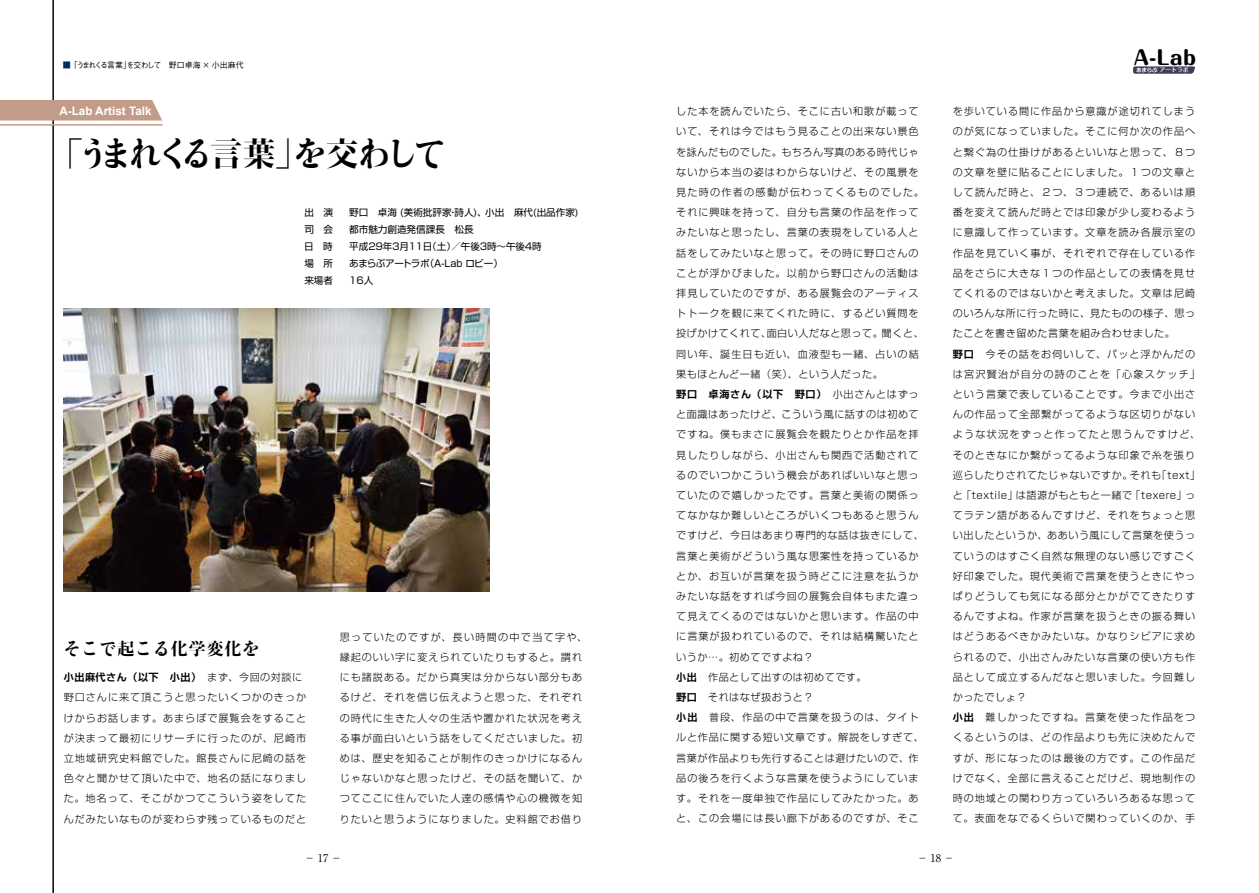
<style>
.page{position:relative;width:1259px;height:893px;background:#fff}
.page>*{position:absolute;margin:0;border:0;box-sizing:border-box;transform-origin:0 0}
.t1{font:800 33px "Kocho Std";letter-spacing:-.12em;color:#000}
.t2{font:800 19.5px "Maru Fo Pro";color:#000}
.t3{font:800 16.95px "Kocho Std";letter-spacing:.05em;color:#000}
.t4{font:700 11.7px "Arial";color:#fff}
.t5{font:10.65px "Ryumin Pro";color:#000}
.t6{font:300 10.05px/20.2px "Shin Go Pro";letter-spacing:.095em;color:#000}
.t7{font:700 10.05px "Shin Go Pro De";letter-spacing:.07em;color:#000}
.t8{font:700 10.05px "Shin Go Pro De";letter-spacing:.05em;color:#000}
.t9{font:9.6px "Shin Go Pro";color:#000}
.t10{font:9.6px "Shin Go Pro";letter-spacing:-.13em;color:#000}
.t11{font:9.6px "Shin Go Pro";letter-spacing:-.04em;color:#000}
.t12{font:500 7.95px "Gothic BBB Pro";letter-spacing:-.095em;color:#000}
.t13{font:700 5.85px "Maru Fo Pro";color:#fff}
.s1{color:#002c58}
.s2{font-family:"Shin Go Pro";font-weight:300}
.s3{font-family:"Shin Go Pro De";font-weight:700}
</style>
<div class="page">
<svg style="left:1133px;top:66px;width:62px;height:8px"></svg>
<hr style="left:52px;top:0;width:2px;height:893px;background:#000">
<svg style="left:0;top:100px;width:162px;height:21px;background:#c5a08e"></svg>
<hr style="left:0;top:124px;width:163px;height:2px;background:#c39c89">
<img style="left:64px;top:308px;width:425px;height:284px">
<p class="t12" style="left:63px;top:59px;width:182px"><span class="s1">■</span>「うまれくる言葉」を交わして　野口卓海 × 小出麻代</p>
<p class="t4" style="left:59px;top:103px;width:94px">A-Lab Artist Talk</p>
<h1 class="t1" style="left:50px;top:127px;width:398px">「うまれくる言葉」を交わして</h1>
<p class="t9" style="left:304px;top:205px;width:30px">出　演</p>
<p class="t9" style="left:349px;top:205px;width:231px">野口　卓海 (美術批評家・詩人)、小出　麻代(出品作家)</p>
<p class="t9" style="left:304px;top:222px;width:30px">司　会</p>
<p class="t9" style="left:349px;top:222px;width:126px">都市魅力創造発信課長　松長</p>
<p class="t9" style="left:304px;top:239px;width:30px">日　時</p>
<p class="t10" style="left:349px;top:239px;width:194px">平成2９年３月１１日（土）／午後３時～午後４時</p>
<p class="t9" style="left:304px;top:256px;width:30px">場　所</p>
<p class="t11" style="left:349px;top:256px;width:155px">あまらぶアートラボ（A-Lab ロビー）</p>
<p class="t9" style="left:304px;top:273px;width:30px">来場者</p>
<p class="t9" style="left:349px;top:273px;width:26px">16人</p>
<h3 class="t3" style="left:64px;top:635px;width:197px">そこで起こる化学変化を</h3>
<p class="t8" style="left:64px;top:669px;width:240px">小出麻代さん（以下　小出）<span class="s2">　まず、今回の対談に</span></p>
<p class="t6" style="left:64px;top:686px;width:244px;text-align:justify">野口さんに来て頂こうと思ったいくつかのきっかけからお話します。あまらぼで展覧会をすることが決まって最初にリサーチに行ったのが、尼崎市立地域研究史料館でした。館長さんに尼崎の話を色々と聞かせて頂いた中で、地名の話になりました。地名って、そこがかつてこういう姿をしてたんだみたいなものが変わらず残っているものだと</p>
<p class="t6" style="left:340px;top:625px;width:249px">思っていたのですが、長い時間の中で当て字や、縁起のいい字に変えられていたりもすると。謂れにも諸説ある。だから真実は分からない部分もあるけど、それを信じ伝えようと思った、それぞれの時代に生きた人々の生活や置かれた状況を考える事が面白いという話をしてくださいました。初めは、歴史を知ることが制作のきっかけになるんじゃないかなと思ったけど、その話を聞いて、かつてここに住んでいた人達の感情や心の機微を知りたいと思うようになりました。史料館でお借り</p>
<p class="t5" style="left:305px;top:850px;width:39px">－17－</p>
<p class="t6" style="left:676px;top:100px;width:249px">した本を読んでいたら、そこに古い和歌が載っていて、それは今ではもう見ることの出来ない景色を詠んだものでした。もちろん写真のある時代じゃないから本当の姿はわからないけど、その風景を見た時の作者の感動が伝わってくるものでした。それに興味を持って、自分も言葉の作品を作ってみたいなと思ったし、言葉の表現をしている人と話をしてみたいなと思って。その時に野口さんのことが浮かびました。以前から野口さんの活動は拝見していたのですが、ある展覧会のアーティストトークを観に来てくれた時に、するどい質問を投げかけてくれて、面白い人だなと思って。聞くと、同い年、誕生日も近い、血液型も一緒、占いの結果もほとんど一緒（笑）、という人だった。</p>
<p class="t7" style="left:676px;top:386px;width:244px">野口　卓海さん（以下　野口）<span class="s2">　小出さんとはずっ</span></p>
<p class="t6" style="left:676px;top:403px;width:249px">と面識はあったけど、こういう風に話すのは初めてですね。僕もまさに展覧会を観たりとか作品を拝見したりしながら、小出さんも関西で活動されてるのでいつかこういう機会があればいいなと思っていたので嬉しかったです。言葉と美術の関係ってなかなか難しいところがいくつもあると思うんですけど、今日はあまり専門的な話は抜きにして、言葉と美術がどういう風な思案性を持っているかとか、お互いが言葉を扱う時どこに注意を払うかみたいな話をすれば今回の展覧会自体もまた違って見えてくるのではないかと思います。作品の中に言葉が扱われているので、それは結構驚いたというか…。初めてですよね？<br><span class="s3">小出</span>　作品として出すのは初めてです。<br><span class="s3">野口</span>　それはなぜ扱おうと？<br><span class="s3">小出</span>　普段、作品の中で言葉を扱うのは、タイトルと作品に関する短い文章です。解説をしすぎて、言葉が作品よりも先行することは避けたいので、作品の後ろを行くような言葉を使うようにしています。それを一度単独で作品にしてみたかった。あと、この会場には長い廊下があるのですが、そこ</p>
<h2 class="t2" style="left:1134px;top:42px;width:64px">A-Lab</h2>
<p class="t13" style="left:1159px;top:65px;width:31px">アートラボ</p>
<p class="t6" style="left:952px;top:100px;width:249px">を歩いている間に作品から意識が途切れてしまうのが気になっていました。そこに何か次の作品へと繋ぐ為の仕掛けがあるといいなと思って、８つの文章を壁に貼ることにしました。１つの文章として読んだ時と、２つ、３つ連続で、あるいは順番を変えて読んだ時とでは印象が少し変わるように意識して作っています。文章を読み各展示室の作品を見ていく事が、それぞれで存在している作品をさらに大きな１つの作品としての表情を見せてくれるのではないかと考えました。文章は尼崎のいろんな所に行った時に、見たものの様子、思ったことを書き留めた言葉を組み合わせました。<br><span class="s3">野口</span>　今その話をお伺いして、パッと浮かんだのは宮沢賢治が自分の詩のことを「心象スケッチ」という言葉で表していることです。今まで小出さんの作品って全部繋がってるような区切りがないような状況をずっと作ってたと思うんですけど、そのときなにか繋がってるような印象で糸を張り巡らしたりされてたじゃないですか。それも「text」と「textile」は語源がもともと一緒で「texere」ってラテン語があるんですけど、それをちょっと思い出したというか、ああいう風にして言葉を使うっていうのはすごく自然な無理のない感じですごく好印象でした。現代美術で言葉を使うときにやっぱりどうしても気になる部分とかがでてきたりするんですよね。作家が言葉を扱うときの振る舞いはどうあるべきかみたいな。かなりシビアに求められるので、小出さんみたいな言葉の使い方も作品として成立するんだなと思いました。今回難しかったでしょ？<br><span class="s3">小出</span>　難しかったですね。言葉を使った作品をつくるというのは、どの作品よりも先に決めたんですが、形になったのは最後の方です。この作品だけでなく、全部に言えることだけど、現地制作の時の地域との関わり方っていろいろあるな思ってて。表面をなでるくらいで関わっていくのか、手</p>
<p class="t5" style="left:917px;top:850px;width:39px">－18－</p>
</div>
